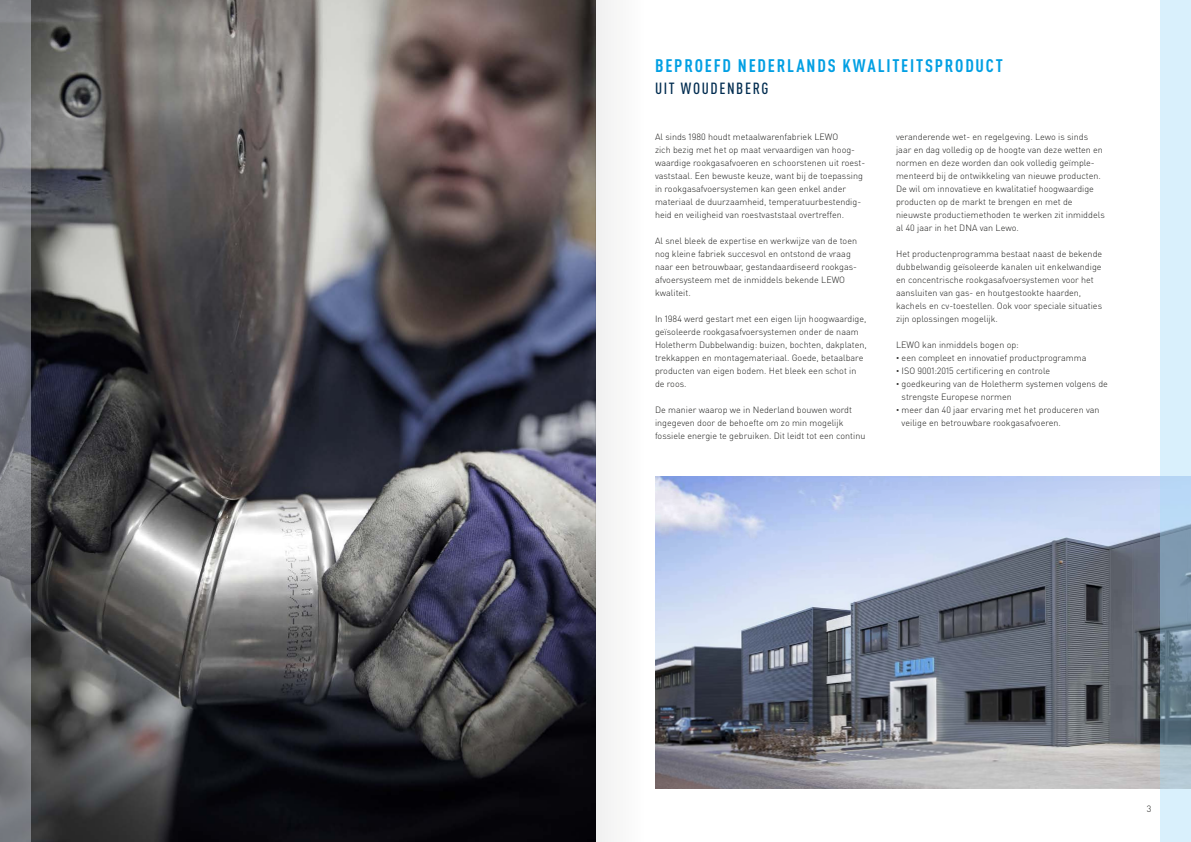
<style>
.page{position:relative;width:1191px;height:842px;background:#fff}
.page>*{position:absolute;margin:0;border:0;box-sizing:border-box;transform-origin:0 0}
.t1{font:700 18px "DIN Cond";letter-spacing:.1em;color:#009fe3}
.t2{font:500 16px "DIN Cond";letter-spacing:.1em;color:#002c50}
.t3{font:300 9px/13px "DIN Pro";color:#1d1d1b}
.s1{font-size:6px}
</style>
<div class="page">
<img style="left:31px;top:0;width:564px;height:842px">
<svg style="left:0;top:0;width:31px;height:842px;background:#7c7e84"></svg>
<svg style="left:655px;top:476px;width:504px;height:312px;background:#8c93a4"></svg>
<svg style="left:1159px;top:0;width:32px;height:842px;background:#bbd1df"></svg>
<div style="left:595px;top:0;width:51px;height:842px;background:#f7f7f7"></div>
<h1 class="t1" style="left:655px;top:55px;width:349px">BEPROEFD NEDERLANDS KWALITEITSPRODUCT</h1>
<h2 class="t2" style="left:655px;top:79px;width:115px">UIT WOUDENBERG</h2>
<p class="t3" style="left:655px;top:130px;width:212px">Al sinds 1980 houdt metaalwarenfabriek LEWO<br>zich bezig met het op maat vervaardigen van hoog&shy;waardige rookgasafvoeren en schoorstenen uit roest&shy;vaststaal. Een bewuste keuze, want bij de toepassing in rookgasafvoersystemen kan geen enkel ander materiaal de duurzaamheid, temperatuurbestendig&shy;heid en veiligheid van roestvaststaal overtreffen.</p>
<p class="t3" style="left:655px;top:234px;width:203px">Al snel bleek de expertise en werkwijze van de toen nog kleine fabriek succesvol en ontstond de vraag naar een betrouwbaar, gestandaardiseerd rookgas&shy;afvoersysteem met de inmiddels bekende LEWO kwaliteit.</p>
<p class="t3" style="left:655px;top:312px;width:213px">In 1984 werd gestart met een eigen lijn hoogwaardige, geïsoleerde rookgasafvoersystemen onder de naam Holetherm Dubbelwandig: buizen, bochten, dakplaten, trekkappen en montagemateriaal. Goede, betaalbare producten van eigen bodem. Het bleek een schot in de roos.</p>
<p class="t3" style="left:655px;top:403px;width:212px">De manier waarop we in Nederland bouwen wordt ingegeven door de behoefte om zo min mogelijk fossiele energie te gebruiken. Dit leidt tot een continu</p>
<p class="t3" style="left:896px;top:130px;width:210px">veranderende wet- en regelgeving. Lewo is sinds jaar en dag volledig op de hoogte van deze wetten en normen en deze worden dan ook volledig geïmple&shy;menteerd bij de ontwikkeling van nieuwe producten.<br>De wil om innovatieve en kwalitatief hoogwaardige producten op de markt te brengen en met de nieuwste productiemethoden te werken zit inmiddels al 40 jaar in het DNA van Lewo.</p>
<p class="t3" style="left:896px;top:247px;width:208px">Het productenprogramma bestaat naast de bekende dubbelwandig geïsoleerde kanalen uit enkelwandige en concentrische rookgasafvoersystemen voor het aansluiten van gas- en houtgestookte haarden, kachels en cv-toestellen. Ook voor speciale situaties zijn oplossingen mogelijk.</p>
<p class="t3" style="left:896px;top:338px;width:124px">LEWO kan inmiddels bogen op:</p>
<p class="t3" style="left:896px;top:351px;width:192px"><span class="s1">•</span> een compleet en innovatief productprogramma</p>
<p class="t3" style="left:896px;top:364px;width:155px"><span class="s1">•</span> ISO 9001:2015 certificering en controle</p>
<p class="t3" style="left:901px;top:377px;width:208px;text-indent:-6px"><span class="s1">•</span> goedkeuring van de Holetherm systemen volgens de strengste Europese normen</p>
<p class="t3" style="left:901px;top:403px;width:199px;text-indent:-6px"><span class="s1">•</span> meer dan 40 jaar ervaring met het produceren van veilige en betrouwbare rookgasafvoeren.</p>
<p class="t3" style="left:1146px;top:802px;width:6px">3</p>
</div>
